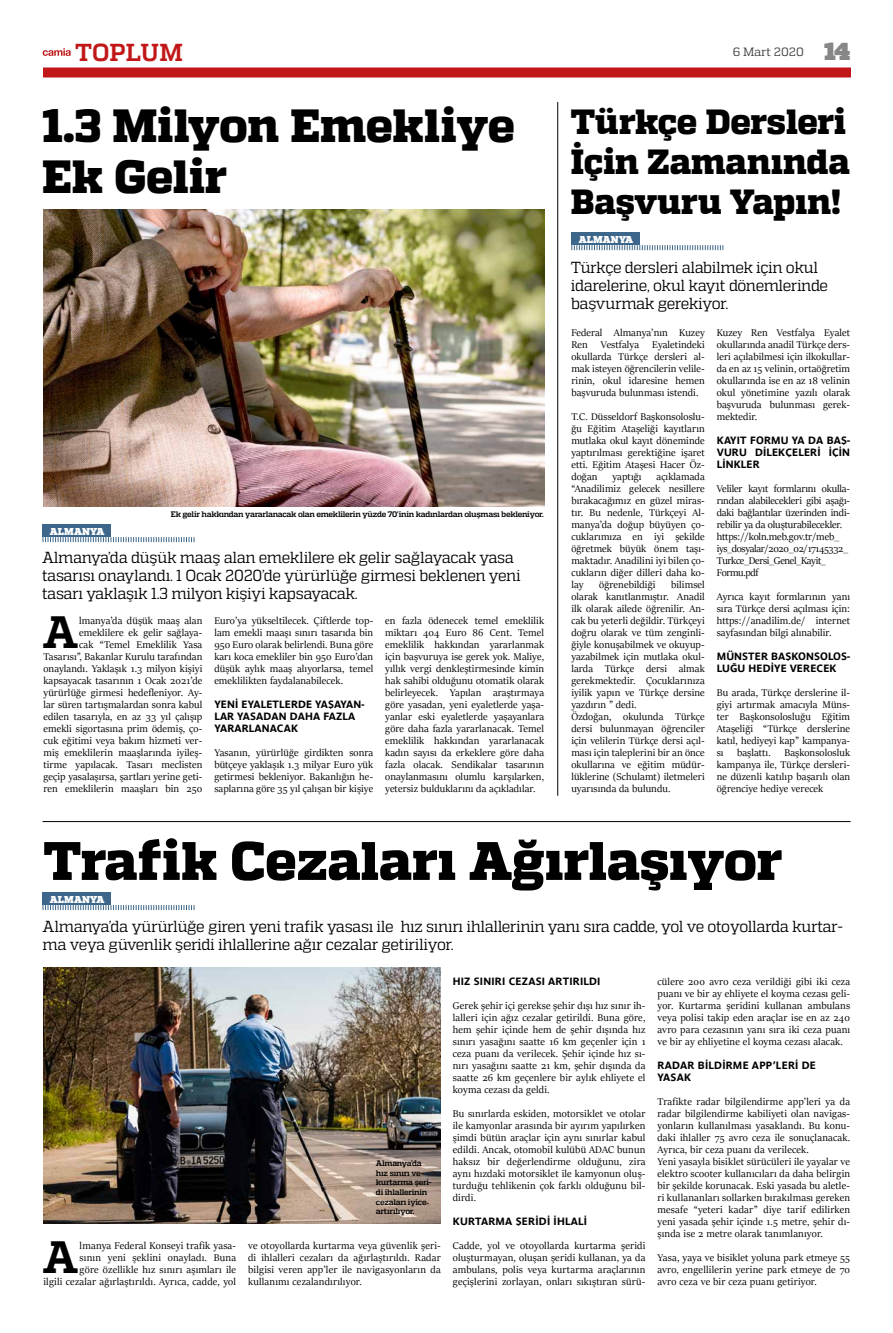
<style>
.page{position:relative;width:893px;height:1333px;background:#fff}
.page>*{position:absolute;margin:0;border:0;box-sizing:border-box;transform-origin:0 0}
.t1{font:800 54px "Quadon";letter-spacing:-.01em;color:#000}
.t2{font:800 46.5px/51px "Quadon";letter-spacing:-.01em;color:#000}
.t3{font:700 45.3px "Quadon";color:#000}
.t4{font:800 35px/40px "Quadon";letter-spacing:-.01em;color:#000;text-align:justify}
.t5{font:700 24.6px "Quadon";color:#c11718}
.t6{font:16px/18px "Quadon";letter-spacing:-.03em;color:#000;scale:.95 1}
.t7{font:12px "Quadon";letter-spacing:-.005em;color:#3c3c3b}
.t8{font:11px/12px "Sitka Banner";letter-spacing:.01em;color:#000;text-align:justify}
.t9{font:11px/12px "Sitka Banner";letter-spacing:-.01em;color:#000}
.t10{font:10.5px/12px "Parisine Bold Z";letter-spacing:.01em;color:#000}
.t11{font:900 10px "Quadon";color:#fff}
.t12{font:700 8px/9.6px "Quadon";letter-spacing:-.035em;color:#000}
.s1{font-weight:800;font-size:24.5px;color:#878787}
</style>
<div class="page">
<div style="left:43px;top:67px;width:807px;height:10px;background:#c11718"></div>
<svg style="left:43px;top:48px;width:28px;height:8px"></svg>
<img style="left:43px;top:210px;width:501px;height:296px">
<div style="left:43px;top:524px;width:68px;height:13px;background:#3d678a"></div>
<svg style="left:43px;top:537px;width:152px;height:5px"></svg>
<div style="left:571px;top:232px;width:68px;height:13px;background:#3d678a"></div>
<svg style="left:571px;top:245px;width:152px;height:5px"></svg>
<div style="left:43px;top:892px;width:68px;height:13px;background:#3d678a"></div>
<svg style="left:43px;top:905px;width:152px;height:5px"></svg>
<hr style="left:43px;top:821px;width:808px;height:1px;background:#000">
<hr style="left:557px;top:102px;width:1px;height:693px;background:#000">
<img style="left:43px;top:967px;width:398px;height:256px">
<h3 class="t5" style="left:75px;top:38px;width:109px">TOPLUM</h3>
<p class="t7" style="left:733px;top:45px;width:119px">6 Mart 2020 <span class="s1">14</span></p>
<h2 class="t2" style="left:42px;top:101px;width:474px">1.3 Milyon Emekliye<br>Ek Gelir</h2>
<p class="t11" style="left:50px;top:525px;width:56px">ALMANYA</p>
<p class="t12" style="left:171px;top:510px;width:375px">Ek gelir hakkından yararlanacak olan emeklilerin yüzde 70’inin kadınlardan oluşması bekleniyor.</p>
<h3 class="t6" style="left:42px;top:548px;width:505px">Almanya’da düşük maaş alan emeklilere ek gelir sağlayacak yasa tasarısı onaylandı. 1 Ocak 2020’de yürürlüğe girmesi beklenen yeni tasarı yaklaşık 1.3 milyon kişiyi kapsayacak.</h3>
<h3 class="t3" style="left:43px;top:606px;width:38px">A</h3>
<p class="t8" style="left:43px;top:614px;width:160px;text-align:right">lmanya’da düşük maaş alan emeklilere ek gelir sağlaya-<br>cak “Temel Emeklilik Yasa Tasarısı”, Bakanlar Kurulu tarafından onaylandı. Yaklaşık 1.3 milyon kişiyi kapsayacak tasarının 1 Ocak 2021’de yürürlüğe girmesi hedefleniyor. Ay&shy;lar süren tartışmalardan sonra kabul edilen tasarıyla, en az 33 yıl çalışıp emekli sigortasına prim ödemiş, ço&shy;cuk eğitimi veya bakım hizmeti ver&shy;miş emeklilerin maaşlarında iyileş&shy;tirme yapılacak. Tasarı meclisten geçip yasalaşırsa, şartları yerine geti&shy;ren emeklilerin maaşları bin 250</p>
<p class="t8" style="left:214px;top:614px;width:160px">Euro’ya yükseltilecek. Çiftlerde top&shy;lam emekli maaşı sınırı tasarıda bin 950 Euro olarak belirlendi. Buna göre karı koca emekliler bin 950 Euro’dan düşük aylık maaş alıyorlarsa, temel emeklilikten faydalanabilecek.</p>
<p class="t10" style="left:214px;top:698px;width:151px">YENİ EYALETLERDE YAŞAYAN-<br>LAR YASADAN DAHA FAZLA<br>YARARLANACAK</p>
<p class="t8" style="left:214px;top:746px;width:160px">Yasanın, yürürlüğe girdikten sonra bütçeye yaklaşık 1.3 milyar Euro yük getirmesi bekleniyor. Bakanlığın he&shy;saplarına göre 35 yıl çalışan bir kişiye</p>
<p class="t8" style="left:385px;top:614px;width:160px">en fazla ödenecek temel emeklilik miktarı 404 Euro 86 Cent. Temel emeklilik hakkından yararlanmak için başvuruya ise gerek yok. Maliye, yıllık vergi denkleştirmesinde kimin hak sahibi olduğunu otomatik olarak belirleyecek. Yapılan araştırmaya göre yasadan, yeni eyaletlerde yaşa&shy;yanlar eski eyaletlerde yaşayanlara göre daha fazla yararlanacak. Temel emeklilik hakkından yararlanacak kadın sayısı da erkeklere göre daha fazla olacak. Sendikalar tasarının onaylanmasını olumlu karşılarken, yetersiz bulduklarını da açıkladılar.</p>
<h3 class="t4" style="left:571px;top:102px;width:281px">Türkçe Dersleri İçin Zamanında Başvuru Yapın!</h3>
<p class="t11" style="left:579px;top:233px;width:56px">ALMANYA</p>
<h3 class="t6" style="left:571px;top:258px;width:272px">Türkçe dersleri alabilmek için okul idarelerine, okul kayıt dönemlerinde başvurmak gerekiyor.</h3>
<p class="t8" style="left:571px;top:326px;width:135px">Federal Almanya’nın Kuzey Ren Vestfalya Eyaletindeki okullarda Türkçe dersleri al&shy;mak isteyen öğrencilerin velile&shy;rinin, okul idaresine hemen başvuruda bulunması istendi.</p>
<p class="t8" style="left:571px;top:410px;width:135px">T.C. Düsseldorf Başkonsoloslu&shy;ğu Eğitim Ataşeliği kayıtların mutlaka okul kayıt döneminde yaptırılması gerektiğine işaret etti. Eğitim Ataşesi Hacer Öz&shy;doğan</p>
<p class="t8" style="left:571px;top:470px;width:135px;text-indent:85px">açıklamada “Anadilimiz gelecek nesillere bırakacağımız en güzel miras&shy;tır. Bu nedenle, Türkçeyi Al&shy;manya’da doğup büyüyen ço&shy;cuklarımıza en iyi şekilde öğretmek büyük önem taşı&shy;maktadır. Anadilini iyi bilen ço&shy;cukların diğer dilleri daha ko&shy;lay</p>
<p class="t8" style="left:612px;top:470px;width:30px">yaptığı</p>
<p class="t8" style="left:571px;top:578px;width:135px;text-align:left;text-indent:100px">bilimsel olarak kanıtlanmıştır. Anadil ilk olarak ailede öğrenilir. An&shy;cak bu yeterli değildir. Türkçeyi doğru olarak ve tüm zenginli&shy;ğiyle konuşabilmek ve okuyup&shy;yazabilmek için mutlaka okul&shy;larda Türkçe dersi almak gerekmektedir. Çocuklarınıza iyilik yapın ve Türkçe dersine yazdırın ” dedi.<br>Özdoğan, okulunda Türkçe dersi bulunmayan öğrenciler için velilerin Türkçe dersi açıl&shy;ması için taleplerini bir an önce okullarına ve eğitim müdür&shy;lüklerine (Schulamt) iletmeleri uyarısında da bulundu.</p>
<p class="t8" style="left:599px;top:578px;width:58px">öğrenebildiği</p>
<p class="t8" style="left:717px;top:326px;width:135px">Kuzey Ren Vestfalya Eyalet okullarında anadil Türkçe ders&shy;leri açılabilmesi için ilkokullar&shy;da en az 15 velinin, ortaöğretim okullarında ise en az 18 velinin okul yönetimine yazılı olarak başvuruda bulunması gerek&shy;mektedir.</p>
<p class="t10" style="left:717px;top:434px;width:135px;text-align:justify">KAYIT FORMU YA DA BAŞ-VURU DİLEKÇELERİ İÇİN LİNKLER</p>
<p class="t9" style="left:717px;top:482px;width:135px">Veliler kayıt formlarını okulla&shy;rından alabilecekleri gibi aşağı&shy;daki bağlantılar üzerinden indi&shy;rebilir ya da oluşturabilecekler. https://koln.meb.gov.tr/meb_ iys_dosyalar/2020_02/17145332_<br>Turkce_Dersi_Genel_Kayit_<br>Formu.pdf</p>
<p class="t8" style="left:717px;top:590px;width:135px">Ayrıca kayıt formlarının yanı sıra Türkçe dersi açılması için: https://anadilim.de/ internet sayfasından bilgi alınabilir.</p>
<p class="t10" style="left:717px;top:650px;width:135px">MÜNSTER BAŞKONSOLOS-<br>LUĞU HEDİYE VERECEK</p>
<p class="t8" style="left:717px;top:686px;width:135px">Bu arada, Türkçe derslerine il&shy;giyi artırmak amacıyla Müns&shy;ter Başkonsolosluğu Eğitim Ataşeliği “Türkçe derslerine katıl, hediyeyi kap” kampanya&shy;sı başlattı. Başkonsolosluk kampanya ile, Türkçe dersleri&shy;ne düzenli katılıp başarılı olan öğrenciye hediye verecek</p>
<h1 class="t1" style="left:43px;top:829px;width:740px">Trafik Cezaları Ağırlaşıyor</h1>
<p class="t11" style="left:50px;top:893px;width:56px">ALMANYA</p>
<h3 class="t6" style="left:43px;top:916px;width:844px">Almanya’da yürürlüğe giren yeni trafik yasası ile hız sınırı ihlallerinin yanı sıra cadde, yol ve otoyollarda kurtar&shy;ma veya güvenlik şeridi ihlallerine ağır cezalar getiriliyor.</h3>
<p class="t12" style="left:376px;top:1158px;width:58px">Almanya’da hız sınırı ve kurtarma şeri&shy;di ihlallerinin cezaları iyice artırılıyor.</p>
<h3 class="t3" style="left:43px;top:1230px;width:38px">A</h3>
<p class="t8" style="left:43px;top:1238px;width:194px;text-align:right">lmanya Federal Konseyi trafik yasa-<br>sının yeni şeklini onayladı. Buna<br>göre özellikle hız sınırı aşımları ile<br>ilgili cezalar ağırlaştırıldı. Ayrıca, cadde, yol</p>
<p class="t8" style="left:248px;top:1238px;width:194px">ve otoyollarda kurtarma veya güvenlik şeri&shy;di ihlalleri cezaları da ağırlaştırıldı. Radar bilgisi veren app’ler ile navigasyonların da kullanımı cezalandırılıyor.</p>
<p class="t10" style="left:453px;top:974px;width:149px">HIZ SINIRI CEZASI ARTIRILDI</p>
<p class="t8" style="left:453px;top:998px;width:194px">Gerek şehir içi gerekse şehir dışı hız sınır ih&shy;lalleri için ağız cezalar getirildi. Buna göre, hem şehir içinde hem de şehir dışında hız sınırı yasağını saatte 16 km geçenler için 1 ceza puanı da verilecek. Şehir içinde hız sı&shy;nırı yasağını saatte 21 km, şehir dışında da saatte 26 km geçenlere bir aylık ehliyete el koyma cezası da geldi.</p>
<p class="t8" style="left:453px;top:1106px;width:194px">Bu sınırlarda eskiden, motorsiklet ve otolar ile kamyonlar arasında bir ayırım yapılırken şimdi bütün araçlar için aynı sınırlar kabul edildi. Ancak, otomobil kulübü ADAC bunun haksız bir değerlendirme olduğunu, zira aynı hızdaki motorsiklet ile kamyonun oluş&shy;turduğu tehlikenin çok farklı olduğunu bil&shy;dirdi.</p>
<p class="t10" style="left:453px;top:1214px;width:136px">KURTARMA ŞERİDİ İHLALİ</p>
<p class="t8" style="left:453px;top:1238px;width:194px">Cadde, yol ve otoyollarda kurtarma şeridi oluşturmayan, oluşan şeridi kullanan, ya da ambulans, polis veya kurtarma araçlarının geçişlerini zorlayan, onları sıkıştıran sürü-</p>
<p class="t8" style="left:657px;top:974px;width:194px">cülere 200 avro ceza verildiği gibi iki ceza puanı ve bir ay ehliyete el koyma cezası geli&shy;yor. Kurtarma şeridini kullanan ambulans veya polisi takip eden araçlar ise en az 240 avro para cezasının yanı sıra iki ceza puanı ve bir ay ehliyetine el koyma cezası alacak.</p>
<p class="t10" style="left:657px;top:1058px;width:160px">RADAR BİLDİRME APP’LERİ DE<br>YASAK</p>
<p class="t8" style="left:657px;top:1094px;width:194px;text-align:left">Trafikte radar bilgilendirme app’leri ya da radar bilgilendirme kabiliyeti olan navigas&shy;yonların kullanılması yasaklandı. Bu konu&shy;daki ihlaller 75 avro ceza ile sonuçlanacak.<br>Ayrıca, bir ceza puanı da verilecek.<br>Yeni yasayla bisiklet sürücüleri ile yayalar ve elektro scooter kullanıcıları da daha belirgin bir şekilde korunacak. Eski yasada bu aletle&shy;ri kullananları sollarken bırakılması gereken mesafe “yeteri kadar” diye tarif edilirken yeni yasada şehir içinde 1.5 metre, şehir dı&shy;şında ise 2 metre olarak tanımlanıyor.</p>
<p class="t8" style="left:657px;top:1250px;width:194px">Yasa, yaya ve bisiklet yoluna park etmeye 55 avro, engellilerin yerine park etmeye de 70 avro ceza ve bir ceza puanı getiriyor.</p>
</div>
